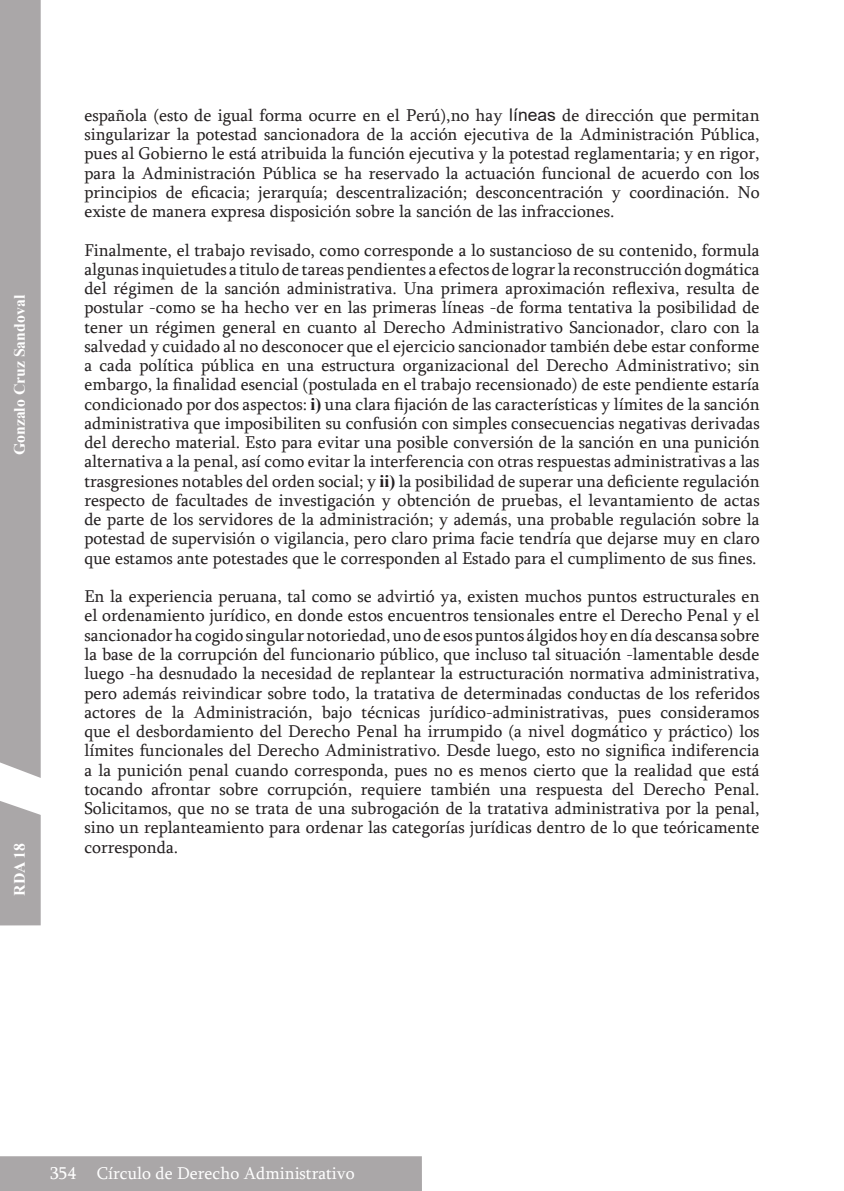
<style>
.page{position:relative;width:844px;height:1191px;background:#fff}
.page>*{position:absolute;margin:0;border:0;box-sizing:border-box;transform-origin:0 0}
.parrafos{font:17.5px/19.2px "Sylfaen";color:#231f20;text-align:justify}
.t1{font:17.5px "Sylfaen";color:#fff}
.Titulo_1{font:700 15.75px "Times New Roman";color:#fff}
.s1{font-family:"Arial"}
.s2{font-family:"Times New Roman";font-weight:700}
</style>
<div class="page">
<div style="left:0;top:1156px;width:422px;height:35px;background:#aaa7a8"></div>
<div style="left:0;top:0;width:41px;height:925px;background:#aaa7a8"></div>
<svg style="left:0;top:762px;width:41px;height:53px"></svg>
<p class="Titulo_1" style="left:8px;top:455px;width:162px;rotate:-90deg">Gonzalo Cruz Sandoval</p>
<p class="Titulo_1" style="left:8px;top:895px;width:54px;rotate:-90deg">RDA 18</p>
<p class="parrafos" style="left:84px;top:105px;width:676px">española (esto de igual forma ocurre en el Perú),no hay <span class="s1">líneas</span> de dirección que permitan singularizar la potestad sancionadora de la acción ejecutiva de la Administración Pública, pues al Gobierno le está atribuida la función ejecutiva y la potestad reglamentaria; y en rigor, para la Administración Pública se ha reservado la actuación funcional de acuerdo con los principios de eficacia; jerarquía; descentralización; desconcentración y coordinación. No existe de manera expresa disposición sobre la sanción de las infracciones.</p>
<p class="parrafos" style="left:84px;top:240px;width:676px">Finalmente, el trabajo revisado, como corresponde a lo sustancioso de su contenido, formula algunas inquietudes a titulo de tareas pendientes a efectos de lograr la reconstrucción dogmática del régimen de la sanción administrativa. Una primera aproximación reflexiva, resulta de postular -como se ha hecho ver en las primeras líneas -de forma tentativa la posibilidad de tener un régimen general en cuanto al Derecho Administrativo Sancionador, claro con la salvedad y cuidado al no desconocer que el ejercicio sancionador también debe estar conforme a cada política pública en una estructura organizacional del Derecho Administrativo; sin embargo, la finalidad esencial (postulada en el trabajo recensionado) de este pendiente estaría condicionado por dos aspectos: <span class="s2">i)</span> una clara fijación de las características y límites de la sanción administrativa que imposibiliten su confusión con simples consecuencias negativas derivadas del derecho material. Esto para evitar una posible conversión de la sanción en una punición alternativa a la penal, así como evitar la interferencia con otras respuestas administrativas a las trasgresiones notables del orden social; y <span class="s2">ii)</span> la posibilidad de superar una deficiente regulación respecto de facultades de investigación y obtención de pruebas, el levantamiento de actas de parte de los servidores de la administración; y además, una probable regulación sobre la potestad de supervisión o vigilancia, pero claro prima facie tendría que dejarse muy en claro que estamos ante potestades que le corresponden al Estado para el cumplimento de sus fines.</p>
<p class="parrafos" style="left:84px;top:586px;width:676px">En la experiencia peruana, tal como se advirtió ya, existen muchos puntos estructurales en el ordenamiento jurídico, en donde estos encuentros tensionales entre el Derecho Penal y el sancionador ha cogido singular notoriedad, uno de esos puntos álgidos hoy en día descansa sobre la base de la corrupción del funcionario público, que incluso tal situación -lamentable desde luego -ha desnudado la necesidad de replantear la estructuración normativa administrativa, pero además reivindicar sobre todo, la tratativa de determinadas conductas de los referidos actores de la Administración, bajo técnicas jurídico-administrativas, pues consideramos que el desbordamiento del Derecho Penal ha irrumpido (a nivel dogmático y práctico) los límites funcionales del Derecho Administrativo. Desde luego, esto no significa indiferencia a la punición penal cuando corresponda, pues no es menos cierto que la realidad que está tocando afrontar sobre corrupción, requiere también una respuesta del Derecho Penal.<br>Solicitamos, que no se trata de una subrogación de la tratativa administrativa por la penal, sino un replanteamiento para ordenar las categorías jurídicas dentro de lo que teóricamente corresponda.</p>
<p class="t1" style="left:50px;top:1161px;width:306px">354 Círculo de Derecho Administrativo</p>
</div>
